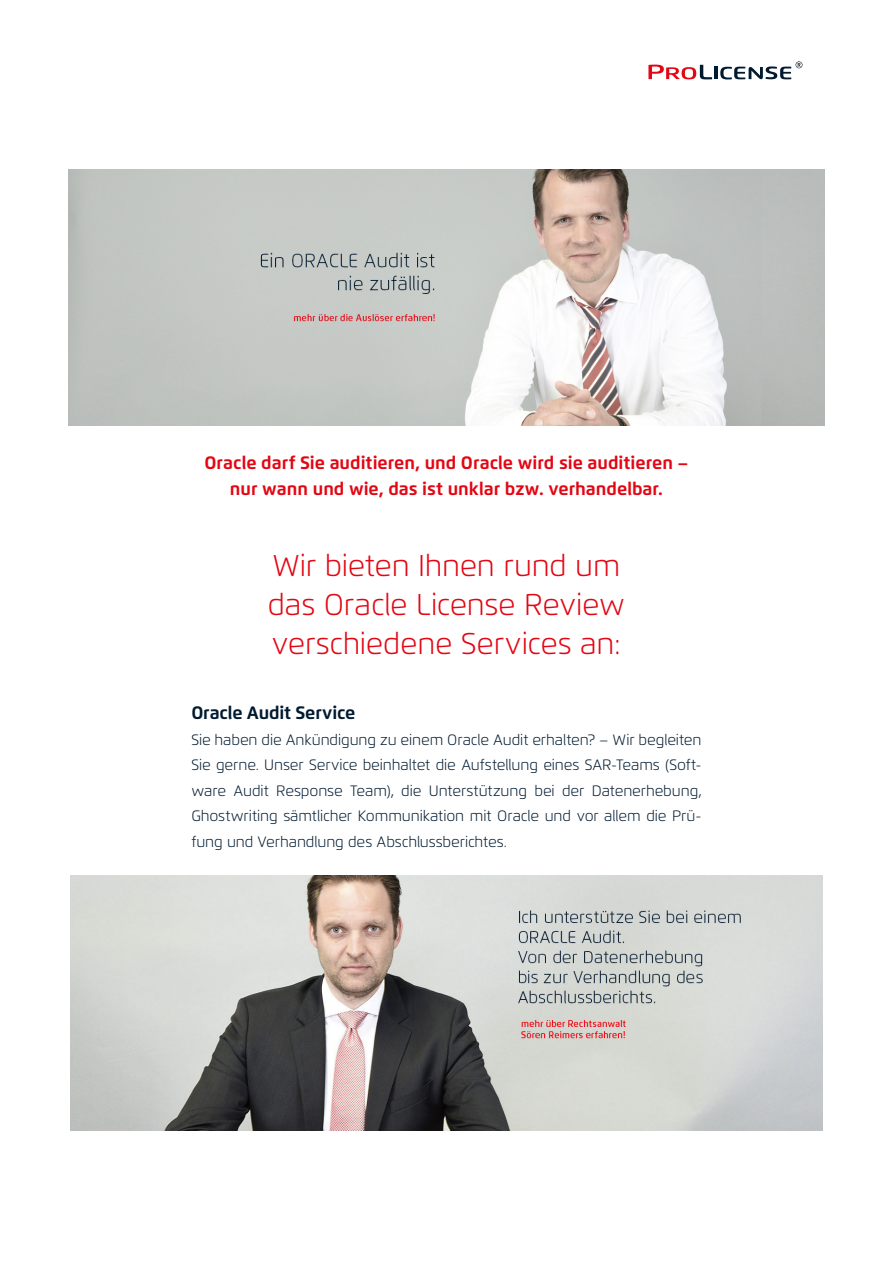
<style>
.page{position:relative;width:893px;height:1263px;background:#fff}
.page>*{position:absolute;margin:0;border:0;box-sizing:border-box;transform-origin:0 0}
.t1{font:300 30px/39px "Flexo";letter-spacing:-.01em;color:#e30613}
.t2{font:700 18px/25.5px "Flexo";color:#e30613;text-align:center}
.t3{font:700 18px "Flexo";letter-spacing:-.01em;color:#001a30}
.t4{font:300 15px/25.5px "Flexo";letter-spacing:-.01em;color:#001a30;text-align:justify}
</style>
<div class="page">
<svg style="left:648px;top:61px;width:154px;height:18px"></svg>
<img style="left:70px;top:876px;width:753px;height:255px">
<img style="left:69px;top:169px;width:755px;height:256px">
<p class="t2" style="left:204px;top:450px;width:486px">Oracle darf Sie auditieren, und Oracle wird sie auditieren – nur wann und wie, das ist unklar bzw. verhandelbar.</p>
<h1 class="t1" style="left:268px;top:546px;width:359px">Wir bieten Ihnen rund um das Oracle License Review verschiedene Services an:</h1>
<p class="t3" style="left:191px;top:702px;width:166px">Oracle Audit Service</p>
<p class="t4" style="left:191px;top:727px;width:512px">Sie haben die Ankündigung zu einem Oracle Audit erhalten? – Wir begleiten Sie gerne. Unser Service beinhaltet die Aufstellung eines SAR-Teams (Soft&shy;ware Audit Response Team), die Unterstützung bei der Datenerhebung, Ghostwriting sämtlicher Kommunikation mit Oracle und vor allem die Prü&shy;fung und Verhandlung des Abschlussberichtes.</p>
</div>
